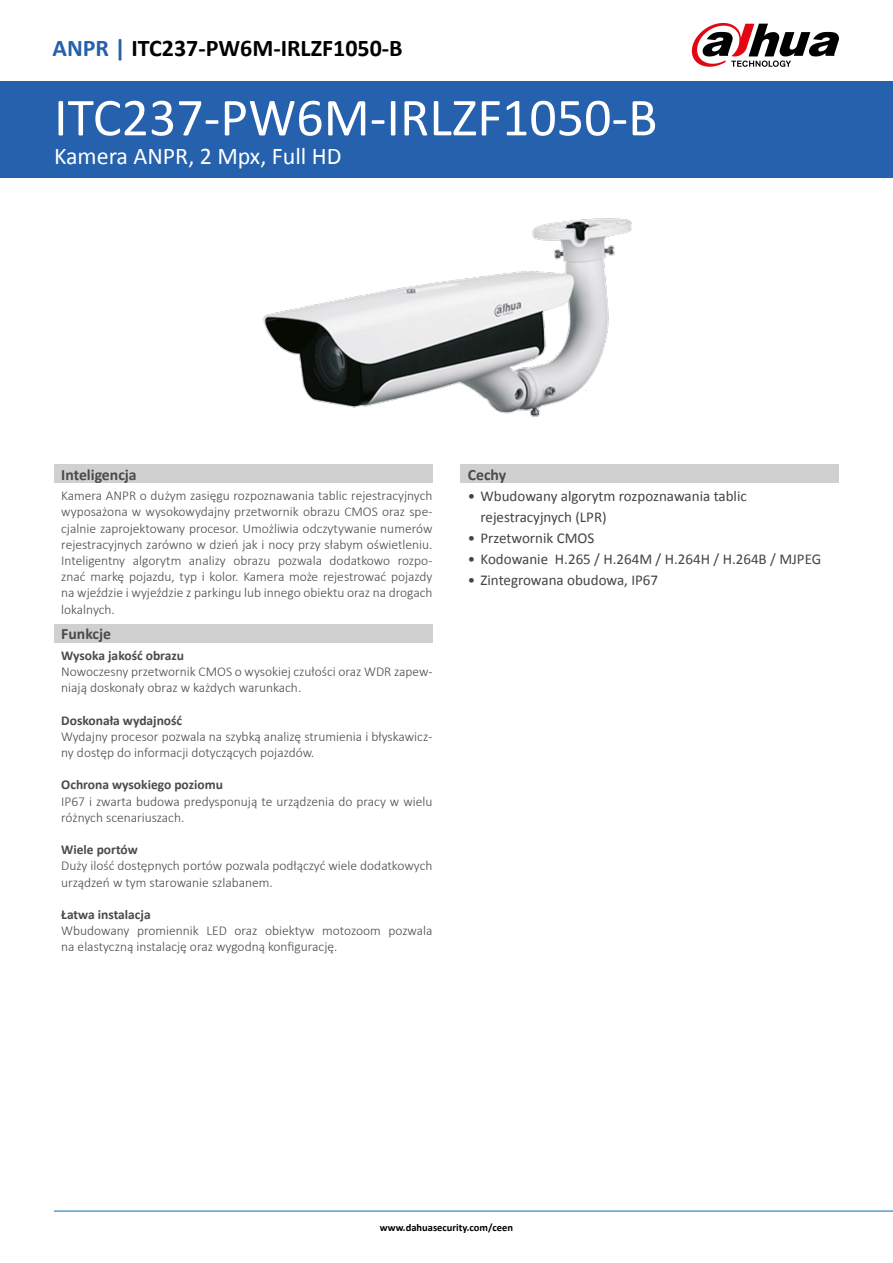
<style>
.page{position:relative;width:893px;height:1263px;background:#fff}
.page>*{position:absolute;margin:0;border:0;box-sizing:border-box;transform-origin:0 0}
.t1{font:54px "Calibri";color:#fff}
.t2{font:700 24px "Calibri";color:#000}
.t3{font:24px "Calibri";color:#fff}
.t4{font:700 15.75px "Calibri";color:#4a4a49}
.t5{font:15px/21px "Calibri";color:#454444}
.t6{font:300 13.5px/16.2px "Calibri";color:#4a4a49}
.t7{font:700 13.5px "Calibri";color:#4a4a49}
.t8{font:700 10.5px "Calibri";color:#000}
.s1{color:#2561ac}
</style>
<div class="page">
<div style="left:0;top:81px;width:893px;height:97px;background:#2561ac"></div>
<svg style="left:692px;top:23px;width:147px;height:44px"></svg>
<hr style="left:54px;top:1211px;width:839px;height:1px;background:#006bb4">
<img style="left:262px;top:218px;width:370px;height:199px">
<div style="left:460px;top:465px;width:379px;height:18px;background:#d0d0d0"></div>
<div style="left:54px;top:465px;width:378px;height:18px;background:#d0d0d0"></div>
<div style="left:54px;top:624px;width:378px;height:18px;background:#d0d0d0"></div>
<h2 class="t2" style="left:53px;top:32px;width:352px"><span class="s1">ANPR |</span> ITC237-PW6M-IRLZF1050-B</h2>
<h1 class="t1" style="left:54px;top:83px;width:605px">ITC237-PW6M-IRLZF1050-B</h1>
<h2 class="t3" style="left:54px;top:141px;width:289px">Kamera ANPR, 2 Mpx, Full HD</h2>
<p class="t4" style="left:61px;top:464px;width:77px">Inteligencja</p>
<p class="t4" style="left:468px;top:464px;width:40px">Cechy</p>
<p class="t6" style="left:61px;top:487px;width:373px;text-align:justify">Kamera ANPR o dużym zasięgu rozpoznawania tablic rejestracyjnych wyposażona w wysokowydajny przetwornik obrazu CMOS oraz spe&shy;cjalnie zaprojektowany procesor. Umożliwia odczytywanie numerów rejestracyjnych zarówno w dzień jak i nocy przy słabym oświetleniu.<br>Inteligentny algorytm analizy obrazu pozwala dodatkowo rozpo&shy;znać markę pojazdu, typ i kolor. Kamera może rejestrować pojazdy na wjeździe i wyjeździe z parkingu lub innego obiektu oraz na drogach lokalnych.</p>
<p class="t7" style="left:61px;top:647px;width:124px">Wysoka jakość obrazu</p>
<p class="t6" style="left:61px;top:663px;width:373px">Nowoczesny przetwornik CMOS o wysokiej czułości oraz WDR zapew&shy;niają doskonały obraz w każdych warunkach.</p>
<p class="t7" style="left:61px;top:711px;width:122px">Doskonała wydajność</p>
<p class="t6" style="left:61px;top:728px;width:373px">Wydajny procesor pozwala na szybką analizę strumienia i błyskawicz&shy;ny dostęp do informacji dotyczących pojazdów.</p>
<p class="t7" style="left:61px;top:776px;width:163px">Ochrona wysokiego poziomu</p>
<p class="t6" style="left:61px;top:793px;width:373px">IP67 i zwarta budowa predysponują te urządzenia do pracy w wielu różnych scenariuszach.</p>
<p class="t7" style="left:61px;top:841px;width:78px">Wiele portów</p>
<p class="t6" style="left:61px;top:858px;width:373px">Duży ilość dostępnych portów pozwala podłączyć wiele dodatkowych urządzeń w tym starowanie szlabanem.</p>
<p class="t7" style="left:61px;top:906px;width:91px">Łatwa instalacja</p>
<p class="t6" style="left:61px;top:922px;width:373px">Wbudowany promiennik LED oraz obiektyw motozoom pozwala na elastyczną instalację oraz wygodną konfigurację.</p>
<p class="t4" style="left:61px;top:624px;width:51px">Funkcje</p>
<p class="t5" style="left:480px;top:486px;width:268px;text-indent:-13px">• Wbudowany algorytm rozpoznawania tablic rejestracyjnych (LPR)</p>
<p class="t5" style="left:468px;top:528px;width:128px">• Przetwornik CMOS</p>
<p class="t5" style="left:468px;top:549px;width:355px">• Kodowanie H.265 / H.264M / H.264H / H.264B / MJPEG</p>
<p class="t5" style="left:468px;top:570px;width:192px">• Zintegrowana obudowa, IP67</p>
<p class="t8" style="left:380px;top:1220px;width:135px">www.dahuasecurity.com/ceen</p>
</div>
